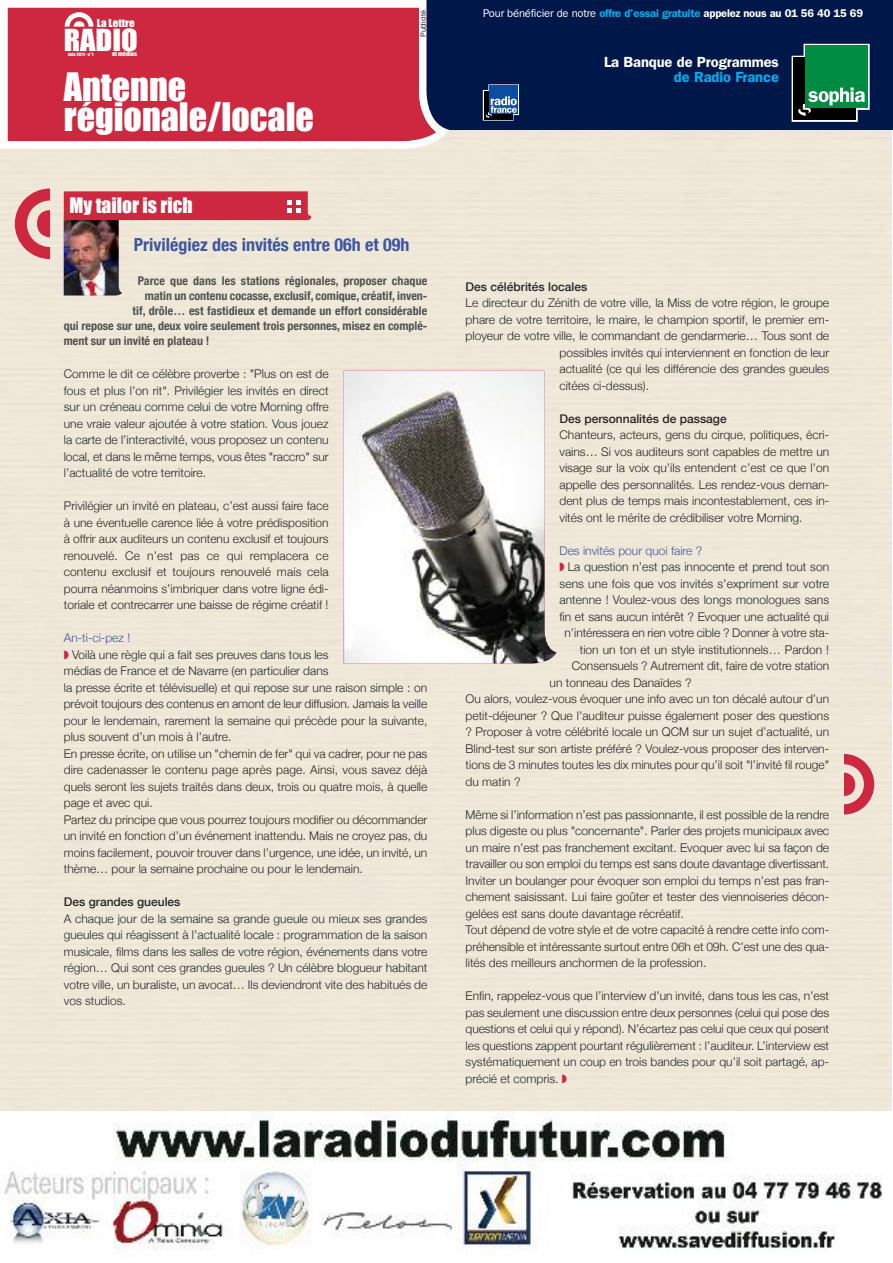
<style>
.page{position:relative;width:893px;height:1263px;background:#fff}
.page>*{position:absolute;margin:0;border:0;box-sizing:border-box;transform-origin:0 0}
.t1{font:36px/29.5px "Impact";color:#fff}
.t2{font:27.9px "Impact";color:#fff;scale:1.09 1}
.t3{font:19.5px "Impact";color:#fff}
.t4{font:700 condensed 18px "Helvetica Neue";color:#3e56a2}
.t5{font:600 14.7px "Franklin Gothic";letter-spacing:-.005em;color:#fff}
.t6{font:600 14.7px "Franklin Gothic";letter-spacing:-.005em;color:#00aeef}
.t7{font:300 12px/16.5px "Helvetica Neue";color:#272627;text-align:justify}
.t8{font:700 condensed 12px "Helvetica Neue";color:#525152}
.t9{font:500 12px "Helvetica Neue";color:#272627}
.t10{font:300 12px "Helvetica Neue";color:#3e56a2}
.t11{font:600 11.25px "Franklin Gothic";letter-spacing:-.015em;color:#fff}
.t12{font:10.2px "Impact";color:#fff;scale:1.09 1}
.t13{font:7.2px "Helvetica";color:#272627}
.t14{font:5.7px "Impact";color:#fff;scale:1.09 1}
.t15{font:4.2px "Impact";color:#fff;scale:1.09 1}
.s1{color:#3e56a2}
.s2{color:#cd283f}
.s3{font-weight:400}
.s4{color:#00aeef}
</style>
<div class="page">
<div style="left:422px;top:0;width:471px;height:130px;background:#00174a"></div>
<svg style="left:792px;top:44px;width:78px;height:78px;background:#257850"></svg>
<svg style="left:483px;top:84px;width:36px;height:37px"></svg>
<svg style="left:844px;top:754px;width:30px;height:60px;background:#db7a80"></svg>
<svg style="left:15px;top:188px;width:35px;height:71px;background:#db7c82"></svg>
<img style="left:344px;top:370px;width:212px;height:294px">
<svg style="left:0;top:0;width:449px;height:150px;background:#cb455a"></svg>
<svg style="left:64px;top:191px;width:247px;height:105px;background:#d09b99"></svg>
<svg style="left:65px;top:12px;width:28px;height:15px"></svg>
<img style="left:0;top:1112px;width:882px;height:139px">
<p class="t12" style="left:97px;top:17px;width:36px">La Lettre</p>
<p class="t14" style="left:112px;top:51px;width:24px">et médias</p>
<h2 class="t2" style="left:64px;top:22px;width:69px">RADIO</h2>
<p class="t15" style="left:68px;top:52px;width:25px">Juin 2011 - n°1</p>
<h1 class="t1" style="left:64px;top:72px;width:252px">Antenne régionale/locale</h1>
<h3 class="t3" style="left:70px;top:193px;width:125px">My tailor is rich</h3>
<p class="t13" style="left:420px;top:37px;width:29px;rotate:-90deg">Publicité</p>
<h3 class="t4" style="left:134px;top:234px;width:277px">Privilégiez des invités entre 06h et 09h</h3>
<p class="t8" style="left:138px;top:274px;width:291px">Parce que dans les stations régionales, proposer chaque</p>
<p class="t8" style="left:145px;top:289px;width:284px">matin un contenu cocasse, exclusif, comique, créatif, inven-</p>
<p class="t8" style="left:132px;top:304px;width:296px">tif, drôle… est fastidieux et demande un effort considérable</p>
<p class="t8" style="left:64px;top:319px;width:365px">qui repose sur une, deux voire seulement trois personnes, misez en complé-</p>
<p class="t8" style="left:64px;top:334px;width:147px">ment sur un invité en plateau !</p>
<p class="t7" style="left:64px;top:366px;width:266px">Comme le dit ce célèbre proverbe : "Plus on est de fous et plus l’on rit". Privilégier les invités en direct sur un créneau comme celui de votre Morning offre une vraie valeur ajoutée à votre station. Vous jouez la carte de l’interactivité, vous proposez un contenu local, et dans le même temps, vous êtes "raccro" sur l’actualité de votre territoire.</p>
<p class="t7" style="left:64px;top:498px;width:266px">Privilégier un invité en plateau, c’est aussi faire face à une éventuelle carence liée à votre prédisposition à offrir aux auditeurs un contenu exclusif et toujours renouvelé. Ce n’est pas ce qui remplacera ce contenu exclusif et toujours renouvelé mais cela pourra néanmoins s’imbriquer dans votre ligne édi&shy;toriale et contrecarrer une baisse de régime créatif !</p>
<p class="t7" style="left:64px;top:630px;width:365px;text-align:left"><span class="s1">An-ti-ci-pez !<br></span><span class="s2">◗</span> Voilà une règle qui a fait ses preuves dans tous les<br>médias de France et de Navarre (en particulier dans<br>la presse écrite et télévisuelle) et qui repose sur une raison simple : on prévoit toujours des contenus en amont de leur diffusion. Jamais la veille pour le lendemain, rarement la semaine qui précède pour la suivante, plus souvent d’un mois à l’autre.<br>En presse écrite, on utilise un "chemin de fer" qui va cadrer, pour ne pas dire cadenasser le contenu page après page. Ainsi, vous savez déjà quels seront les sujets traités dans deux, trois ou quatre mois, à quelle page et avec qui.<br>Partez du principe que vous pourrez toujours modifier ou décommander un invité en fonction d’un événement inattendu. Mais ne croyez pas, du moins facilement, pouvoir trouver dans l’urgence, une idée, un invité, un thème… pour la semaine prochaine ou pour le lendemain.</p>
<p class="t9" style="left:64px;top:895px;width:118px">Des grandes gueules</p>
<p class="t7" style="left:64px;top:910px;width:365px">A chaque jour de la semaine sa grande gueule ou mieux ses grandes gueules qui réagissent à l’actualité locale : programmation de la saison musicale, films dans les salles de votre région, événements dans votre région… Qui sont ces grandes gueules ? Un célèbre blogueur habitant votre ville, un buraliste, un avocat… Ils deviendront vite des habitués de vos studios.</p>
<p class="t11" style="left:483px;top:9px;width:382px"><span class="s3">Pour bénéficier de notre</span> <span class="s4">offre d'essai gratuite</span> appelez nous au 01 56 40 15 69</p>
<p class="t5" style="left:604px;top:57px;width:176px">La Banque de Programmes</p>
<p class="t6" style="left:674px;top:72px;width:106px">de Radio France</p>
<p class="t9" style="left:466px;top:279px;width:123px">Des célébrités locales</p>
<p class="t7" style="left:466px;top:294px;width:365px">Le directeur du Zénith de votre ville, la Miss de votre région, le groupe</p>
<p class="t7" style="left:466px;top:311px;width:365px">phare de votre territoire, le maire, le champion sportif, le premier em-</p>
<p class="t7" style="left:466px;top:327px;width:365px">ployeur de votre ville, le commandant de gendarmerie… Tous sont de</p>
<p class="t7" style="left:559px;top:344px;width:271px">possibles invités qui interviennent en fonction de leur</p>
<p class="t7" style="left:559px;top:360px;width:271px">actualité (ce qui les différencie des grandes gueules</p>
<p class="t7" style="left:559px;top:377px;width:91px">citées ci-dessus).</p>
<p class="t9" style="left:559px;top:411px;width:169px">Des personnalités de passage</p>
<p class="t7" style="left:559px;top:426px;width:271px">Chanteurs, acteurs, gens du cirque, politiques, écri&shy;vains… Si vos auditeurs sont capables de mettre un visage sur la voix qu’ils entendent c’est ce que l’on appelle des personnalités. Les rendez-vous deman&shy;dent plus de temps mais incontestablement, ces in&shy;vités ont le mérite de crédibiliser votre Morning.</p>
<p class="t10" style="left:559px;top:543px;width:144px">Des invités pour quoi faire ?</p>
<p class="t7" style="left:559px;top:558px;width:271px"><span class="s2">◗</span> La question n’est pas innocente et prend tout son</p>
<p class="t7" style="left:559px;top:575px;width:271px">sens une fois que vos invités s’expriment sur votre</p>
<p class="t7" style="left:559px;top:591px;width:271px">antenne ! Voulez-vous des longs monologues sans</p>
<p class="t7" style="left:559px;top:608px;width:271px">fin et sans aucun intérêt ? Evoquer une actualité qui</p>
<p class="t7" style="left:565px;top:624px;width:266px">n’intéressera en rien votre cible ? Donner à votre sta-</p>
<p class="t7" style="left:580px;top:641px;width:251px">tion un ton et un style institutionnels… Pardon !</p>
<p class="t7" style="left:572px;top:657px;width:259px">Consensuels ? Autrement dit, faire de votre station</p>
<p class="t7" style="left:550px;top:674px;width:143px">un tonneau des Danaïdes ?</p>
<p class="t7" style="left:466px;top:690px;width:365px">Ou alors, voulez-vous évoquer une info avec un ton décalé autour d’un</p>
<p class="t7" style="left:466px;top:707px;width:365px">petit-déjeuner ? Que l’auditeur puisse également poser des questions</p>
<p class="t7" style="left:466px;top:723px;width:365px">? Proposer à votre célébrité locale un QCM sur un sujet d’actualité, un</p>
<p class="t7" style="left:466px;top:740px;width:365px">Blind-test sur son artiste préféré ? Voulez-vous proposer des interven-</p>
<p class="t7" style="left:466px;top:756px;width:365px">tions de 3 minutes toutes les dix minutes pour qu’il soit "l’invité fil rouge"</p>
<p class="t7" style="left:466px;top:773px;width:56px">du matin ?</p>
<p class="t7" style="left:466px;top:806px;width:365px;text-align:left">Même si l’information n’est pas passionnante, il est possible de la rendre plus digeste ou plus "concernante". Parler des projets municipaux avec un maire n’est pas franchement excitant. Evoquer avec lui sa façon de travailler ou son emploi du temps est sans doute davantage divertissant.<br>Inviter un boulanger pour évoquer son emploi du temps n’est pas fran&shy;chement saisissant. Lui faire goûter et tester des viennoiseries décon&shy;gelées est sans doute davantage récréatif.<br>Tout dépend de votre style et de votre capacité à rendre cette info com&shy;préhensible et intéressante surtout entre 06h et 09h. C’est une des qua&shy;lités des meilleurs anchormen de la profession.</p>
<p class="t7" style="left:466px;top:987px;width:365px">Enfin, rappelez-vous que l’interview d’un invité, dans tous les cas, n’est pas seulement une discussion entre deux personnes (celui qui pose des questions et celui qui y répond). N’écartez pas celui que ceux qui posent les questions zappent pourtant régulièrement : l’auditeur. L’interview est systématiquement un coup en trois bandes pour qu’il soit partagé, ap&shy;précié et compris. <span class="s2">◗</span></p>
</div>
